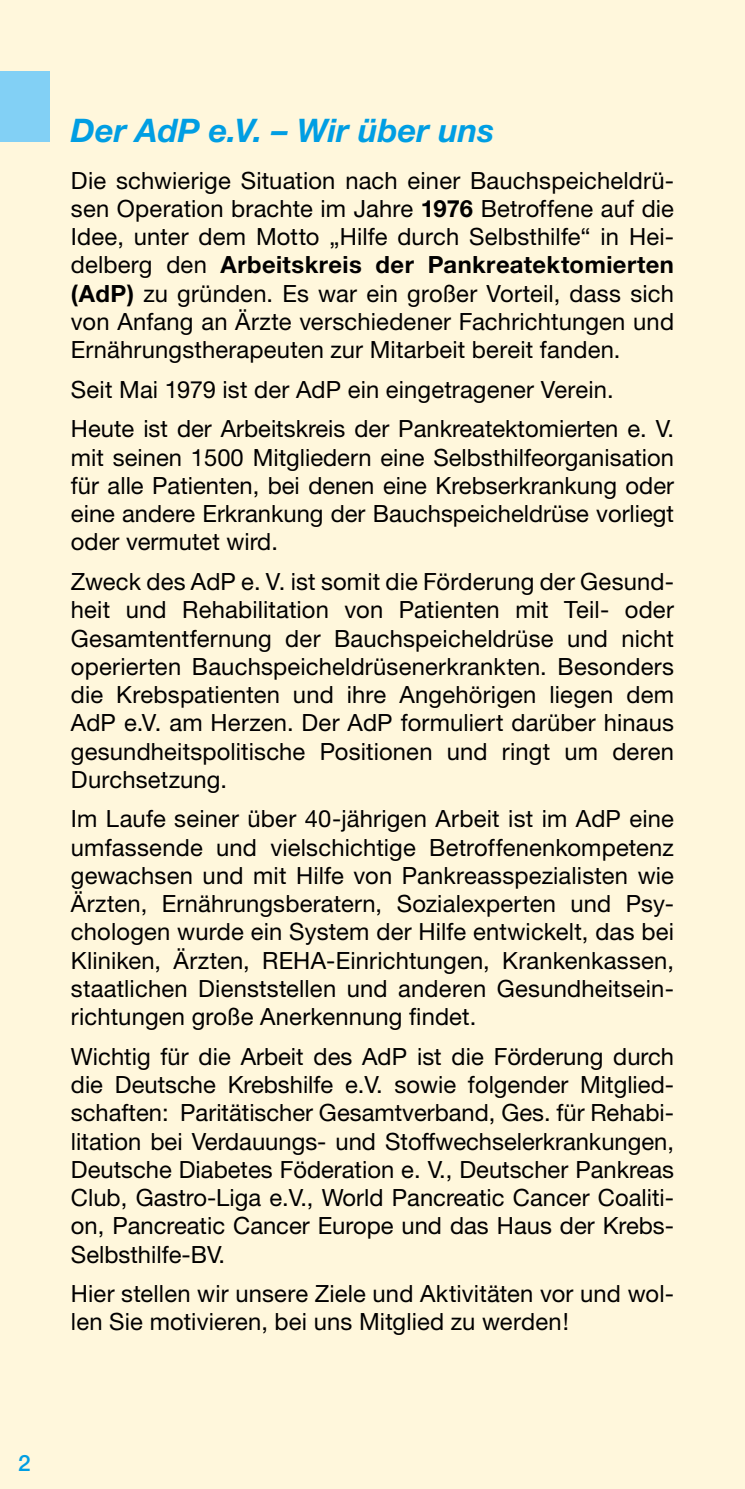
<style>
.page{position:relative;width:745px;height:1489px;background:#fff}
.page>*{position:absolute;margin:0;border:0;box-sizing:border-box;transform-origin:0 0}
.t1{font:italic 700 32.5px "Helvetica Neue";color:#009ee3}
.t2{font:23.75px/28.2px "Helvetica Neue";letter-spacing:.005em;color:#000;text-align:justify}
.t3{font:500 22.5px "Helvetica Neue";color:#009ee3}
.s1{font-weight:700}
</style>
<div class="page">
<div style="left:0;top:0;width:744px;height:1488px;background:#fff7dc"></div>
<div style="left:0;top:71px;width:50px;height:71px;background:#82d0f5"></div>
<h1 class="t1" style="left:71px;top:111px;width:424px">Der AdP e.V. – Wir über uns</h1>
<p class="t2" style="left:71px;top:166px;width:604px">Die schwierige Situation nach einer Bauchspeicheldrü&shy;sen Operation brachte im Jahre <span class="s1">1976</span> Betroffene auf die Idee, unter dem Motto „Hilfe durch Selbsthilfe“ in Hei&shy;delberg den <span class="s1">Arbeitskreis der Pankreatektomierten (AdP)</span> zu gründen. Es war ein großer Vorteil, dass sich von Anfang an Ärzte verschiedener Fachrichtungen und Ernährungstherapeuten zur Mitarbeit bereit fanden.</p>
<p class="t2" style="left:71px;top:369px;width:604px;line-height:39.5px">Seit Mai 1979 ist der AdP ein eingetragener Verein.<br>Heute ist der Arbeitskreis der Pankreatektomierten e. V.</p>
<p class="t2" style="left:71px;top:443px;width:604px">mit seinen 1500 Mitgliedern eine Selbsthilfeorganisation für alle Patienten, bei denen eine Krebserkrankung oder eine andere Erkrankung der Bauchspeicheldrüse vorliegt oder vermutet wird.</p>
<p class="t2" style="left:71px;top:567px;width:604px">Zweck des AdP e. V. ist somit die Förderung der Gesund&shy;heit und Rehabilitation von Patienten mit Teil- oder Gesamtentfernung der Bauchspeicheldrüse und nicht operierten Bauchspeicheldrüsenerkrankten. Besonders die Krebspatienten und ihre Angehörigen liegen dem AdP e.V. am Herzen. Der AdP formuliert darüber hinaus gesundheitspolitische Positionen und ringt um deren Durchsetzung.</p>
<p class="t2" style="left:71px;top:804px;width:604px">Im Laufe seiner über 40-jährigen Arbeit ist im AdP eine umfassende und vielschichtige Betroffenenkompetenz gewachsen und mit Hilfe von Pankreasspezialisten wie Ärzten, Ernährungsberatern, Sozialexperten und Psy&shy;chologen wurde ein System der Hilfe entwickelt, das bei Kliniken, Ärzten, REHA-Einrichtungen, Krankenkassen, staatlichen Dienststellen und anderen Gesundheitsein&shy;richtungen große Anerkennung findet.</p>
<p class="t2" style="left:71px;top:1041px;width:604px">Wichtig für die Arbeit des AdP ist die Förderung durch die Deutsche Krebshilfe e.V. sowie folgender Mitglied&shy;schaften: Paritätischer Gesamtverband, Ges. für Rehabi&shy;litation bei Verdauungs- und Stoffwechselerkrankungen, Deutsche Diabetes Föderation e. V., Deutscher Pankreas Club, Gastro-Liga e.V., World Pancreatic Cancer Coaliti&shy;on, Pancreatic Cancer Europe und das Haus der Krebs-Selbsthilfe-BV.</p>
<p class="t2" style="left:71px;top:1279px;width:604px">Hier stellen wir unsere Ziele und Aktivitäten vor und wol&shy;len Sie motivieren, bei uns Mitglied zu werden!</p>
<p class="t3" style="left:18px;top:1449px;width:14px">2</p>
</div>
